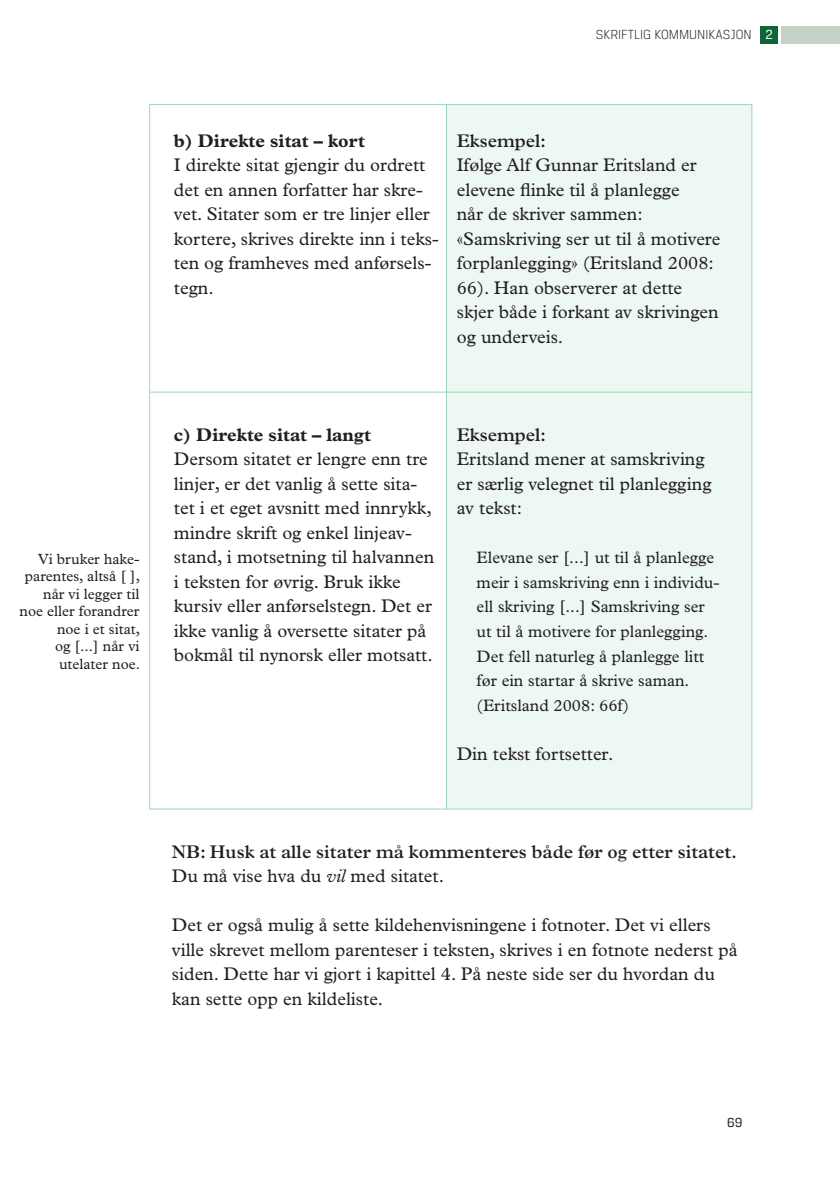
<style>
.page{position:relative;width:840px;height:1188px;background:#fff}
.page>*{position:absolute;margin:0;border:0;box-sizing:border-box;transform-origin:0 0}
.t1{font:18.38px/24.5px "Plantin";color:#231f20}
.t2{font:600 18.38px/24.5px "Plantin";color:#231f20}
.t3{font:700 18.38px "Plantin";color:#231f20}
.t4{font:16.62px/24.5px "Plantin";color:#231f20}
.t5{font:14.88px/17.5px "Plantin";color:#231f20;text-align:right}
.t6{font:300 14px "Breuer Text";color:#231f20}
.t7{font:14px "Breuer Text";color:#231f20}
.s1{font-weight:400;color:#fff}
.s2{font-weight:400}
.s3{font-weight:400;font-style:italic}
</style>
<div class="page">
<div style="left:446px;top:105px;width:306px;height:703px;background:#eef8f3"></div>
<hr style="left:150px;top:391px;width:602px;height:1px;background:#9fd5bd">
<hr style="left:150px;top:808px;width:602px;height:1px;background:#9fd5bd">
<hr style="left:150px;top:104px;width:602px;height:1px;background:#9fd5bd">
<div style="left:760px;top:26px;width:17px;height:17px;background:#0c6638"></div>
<div style="left:781px;top:26px;width:59px;height:17px;background:#c4d1c6"></div>
<hr style="left:149px;top:104px;width:1px;height:705px;background:#9fd5bd">
<hr style="left:751px;top:104px;width:1px;height:705px;background:#9fd5bd">
<hr style="left:446px;top:105px;width:1px;height:704px;background:#9fd5bd">
<p class="t6" style="left:596px;top:27px;width:178px">SKRIFTLIG KOMMUNIKASJON <span class="s1">2</span></p>
<p class="t5" style="left:19px;top:549px;width:122px">Vi bruker hake&shy;parentes, altså [ ], når vi legger til noe eller forandrer noe i et sitat,<br>og [...] når vi utelater noe.</p>
<p class="t3" style="left:174px;top:129px;width:193px">b) Direkte sitat – kort</p>
<p class="t1" style="left:174px;top:152px;width:266px">I direkte sitat gjengir du ordrett det en annen forfatter har skre&shy;vet. Sitater som er tre linjer eller kortere, skrives direkte inn i teks&shy;ten og framheves med anførsels&shy;tegn.</p>
<p class="t2" style="left:457px;top:128px;width:91px">Eksempel:</p>
<p class="t1" style="left:457px;top:152px;width:265px">Ifølge Alf Gunnar Eritsland er elevene flinke til å planlegge<br>når de skriver sammen: «Samskriving ser ut til å motivere forplanlegging» (Eritsland 2008:<br>66). Han observerer at dette skjer både i forkant av skrivingen og underveis.</p>
<p class="t3" style="left:174px;top:423px;width:199px">c) Direkte sitat – langt</p>
<p class="t1" style="left:174px;top:446px;width:262px">Dersom sitatet er lengre enn tre linjer, er det vanlig å sette sita&shy;tet i et eget avsnitt med innrykk, mindre skrift og enkel linjeav&shy;stand, i motsetning til halvannen i teksten for øvrig. Bruk ikke kursiv eller anførselstegn. Det er ikke vanlig å oversette sitater på bokmål til nynorsk eller motsatt.</p>
<p class="t2" style="left:457px;top:422px;width:91px">Eksempel:</p>
<p class="t1" style="left:457px;top:446px;width:256px">Eritsland mener at samskriving er særlig velegnet til planlegging av tekst:</p>
<p class="t4" style="left:477px;top:545px;width:244px">Elevane ser [...] ut til å planlegge meir i samskriving enn i individu&shy;ell skriving [...] Samskriving ser ut til å motivere for planlegging.<br>Det fell naturleg å planlegge litt før ein startar å skrive saman. (Eritsland 2008: 66f)</p>
<p class="t1" style="left:457px;top:740px;width:158px">Din tekst fortsetter.</p>
<p class="t2" style="left:172px;top:838px;width:566px">NB: Husk at alle sitater må kommenteres både før og etter sitatet.<br><span class="s2">Du må vise hva du</span> <span class="s3">vil</span> <span class="s2">med sitatet.</span></p>
<p class="t1" style="left:172px;top:912px;width:567px">Det er også mulig å sette kildehenvisningene i fotnoter. Det vi ellers ville skrevet mellom parenteser i teksten, skrives i en fotnote nederst på siden. Dette har vi gjort i kapittel 4. På neste side ser du hvordan du kan sette opp en kildeliste.</p>
<p class="t7" style="left:727px;top:1114px;width:17px">69</p>
</div>
